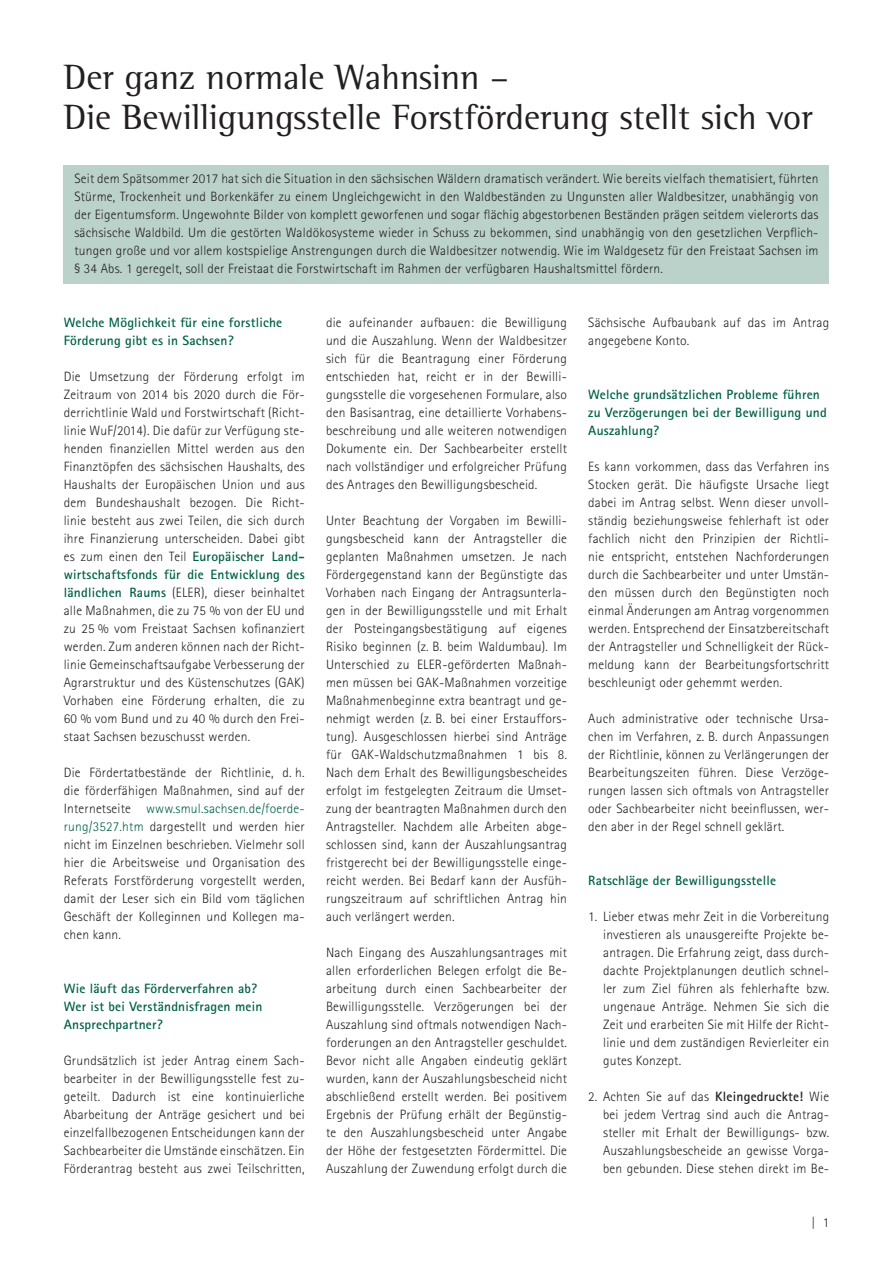
<style>
.page{position:relative;width:893px;height:1263px;background:#fff}
.page>*{position:absolute;margin:0;border:0;box-sizing:border-box;transform-origin:0 0}
.t1{font:36px/40.5px "Rotis Semi Serif Std";color:#231f20}
.t2{font:300 13.5px/18px "Rotis Sans Serif Std";letter-spacing:.015em;color:#231f20;text-align:justify}
.t3{font:700 13.5px/18px "Rotis Sans Serif Std";letter-spacing:.015em;color:#006047}
.s1{font-weight:700;color:#006047}
.s2{color:#006047}
.s3{font-weight:700}
</style>
<div class="page">
<div style="left:64px;top:165px;width:765px;height:119px;background:#bbd2ca"></div>
<h1 class="t1" style="left:64px;top:57px;width:751px">Der ganz normale Wahnsinn –<br>Die Bewilligungsstelle Forstförderung stellt sich vor</h1>
<p class="t2" style="left:74px;top:170px;width:746px">Seit dem Spätsommer 2017 hat sich die Situation in den sächsischen Wäldern dramatisch verändert. Wie bereits vielfach thematisiert, führten Stürme, Trockenheit und Borkenkäfer zu einem Ungleichgewicht in den Waldbeständen zu Ungunsten aller Waldbesitzer, unabhängig von der Eigentumsform. Ungewohnte Bilder von komplett geworfenen und sogar flächig abgestorbenen Beständen prägen seitdem vielerorts das sächsische Waldbild. Um die gestörten Waldökosysteme wieder in Schuss zu bekommen, sind unabhängig von den gesetzlichen Verpflich&shy;tungen große und vor allem kostspielige Anstrengungen durch die Waldbesitzer notwendig. Wie im Waldgesetz für den Freistaat Sachsen im § 34 Abs. 1 geregelt, soll der Freistaat die Forstwirtschaft im Rahmen der verfügbaren Haushaltsmittel fördern.</p>
<p class="t3" style="left:64px;top:313px;width:220px">Welche Möglichkeit für eine forstliche<br>Förderung gibt es in Sachsen?</p>
<p class="t2" style="left:64px;top:368px;width:242px">Die Umsetzung der Förderung erfolgt im Zeitraum von 2014 bis 2020 durch die För&shy;derrichtlinie Wald und Forstwirtschaft (Richt&shy;linie WuF/2014). Die dafür zur Verfügung ste&shy;henden finanziellen Mittel werden aus den Finanztöpfen des sächsischen Haushalts, des Haushalts der Europäischen Union und aus dem Bundeshaushalt bezogen. Die Richt&shy;linie besteht aus zwei Teilen, die sich durch ihre Finanzierung unterscheiden. Dabei gibt es zum einen den Teil <span class="s1">Europäischer Land&shy;wirtschaftsfonds für die Entwicklung des ländlichen Raums</span> (ELER), dieser beinhaltet alle Maßnahmen, die zu 75 % von der EU und zu 25 % vom Freistaat Sachsen kofinanziert werden. Zum anderen können nach der Richt&shy;linie Gemeinschaftsaufgabe Verbesserung der Agrarstruktur und des Küstenschutzes (GAK)<br>Vorhaben eine Förderung erhalten, die zu 60 % vom Bund und zu 40 % durch den Frei&shy;staat Sachsen bezuschusst werden.</p>
<p class="t2" style="left:64px;top:764px;width:242px">Die Fördertatbestände der Richtlinie, d. h. die förderfähigen Maßnahmen, sind auf der Internetseite <span class="s2">www.smul.sachsen.de/foerde&shy;rung/3527.htm</span> dargestellt und werden hier nicht im Einzelnen beschrieben. Vielmehr soll hier die Arbeitsweise und Organisation des Referats Forstförderung vorgestellt werden, damit der Leser sich ein Bild vom täglichen Geschäft der Kolleginnen und Kollegen ma&shy;chen kann.</p>
<p class="t3" style="left:64px;top:979px;width:200px">Wie läuft das Förderverfahren ab?<br>Wer ist bei Verständnisfragen mein<br>Ansprechpartner?</p>
<p class="t2" style="left:64px;top:1051px;width:242px">Grundsätzlich ist jeder Antrag einem Sach&shy;bearbeiter in der Bewilligungsstelle fest zu&shy;geteilt. Dadurch ist eine kontinuierliche Abarbeitung der Anträge gesichert und bei einzelfallbezogenen Entscheidungen kann der Sachbearbeiter die Umstände einschätzen. Ein Förderantrag besteht aus zwei Teilschritten,</p>
<p class="t2" style="left:326px;top:313px;width:242px">die aufeinander aufbauen: die Bewilligung und die Auszahlung. Wenn der Waldbesitzer sich für die Beantragung einer Förderung entschieden hat, reicht er in der Bewilli&shy;gungsstelle die vorgesehenen Formulare, also den Basisantrag, eine detaillierte Vorhabens&shy;beschreibung und alle weiteren notwendigen Dokumente ein. Der Sachbearbeiter erstellt nach vollständiger und erfolgreicher Prüfung des Antrages den Bewilligungsbescheid.</p>
<p class="t2" style="left:326px;top:511px;width:242px">Unter Beachtung der Vorgaben im Bewilli&shy;gungsbescheid kann der Antragsteller die geplanten Maßnahmen umsetzen. Je nach Fördergegenstand kann der Begünstigte das Vorhaben nach Eingang der Antragsunterla&shy;gen in der Bewilligungsstelle und mit Erhalt der Posteingangsbestätigung auf eigenes Risiko beginnen (z. B. beim Waldumbau). Im Unterschied zu ELER-geförderten Maßnah&shy;men müssen bei GAK-Maßnahmen vorzeitige Maßnahmenbeginne extra beantragt und ge&shy;nehmigt werden (z. B. bei einer Erstauffors&shy;tung). Ausgeschlossen hierbei sind Anträge für GAK-Waldschutzmaßnahmen 1 bis 8.<br>Nach dem Erhalt des Bewilligungsbescheides erfolgt im festgelegten Zeitraum die Umset&shy;zung der beantragten Maßnahmen durch den Antragsteller. Nachdem alle Arbeiten abge&shy;schlossen sind, kann der Auszahlungsantrag fristgerecht bei der Bewilligungsstelle einge&shy;reicht werden. Bei Bedarf kann der Ausfüh&shy;rungszeitraum auf schriftlichen Antrag hin auch verlängert werden.</p>
<p class="t2" style="left:326px;top:943px;width:242px">Nach Eingang des Auszahlungsantrages mit allen erforderlichen Belegen erfolgt die Be&shy;arbeitung durch einen Sachbearbeiter der Bewilligungsstelle. Verzögerungen bei der Auszahlung sind oftmals notwendigen Nach&shy;forderungen an den Antragsteller geschuldet.<br>Bevor nicht alle Angaben eindeutig geklärt wurden, kann der Auszahlungsbescheid nicht abschließend erstellt werden. Bei positivem Ergebnis der Prüfung erhält der Begünstig&shy;te den Auszahlungsbescheid unter Angabe der Höhe der festgesetzten Fördermittel. Die Auszahlung der Zuwendung erfolgt durch die</p>
<p class="t2" style="left:588px;top:313px;width:242px">Sächsische Aufbaubank auf das im Antrag angegebene Konto.</p>
<p class="t3" style="left:588px;top:385px;width:240px">Welche grundsätzlichen Probleme führen zu Verzögerungen bei der Bewilligung und<br>Auszahlung?</p>
<p class="t2" style="left:588px;top:457px;width:242px">Es kann vorkommen, dass das Verfahren ins Stocken gerät. Die häufigste Ursache liegt dabei im Antrag selbst. Wenn dieser unvoll&shy;ständig beziehungsweise fehlerhaft ist oder fachlich nicht den Prinzipien der Richtli&shy;nie entspricht, entstehen Nachforderungen durch die Sachbearbeiter und unter Umstän&shy;den müssen durch den Begünstigten noch einmal Änderungen am Antrag vorgenommen werden. Entsprechend der Einsatzbereitschaft der Antragsteller und Schnelligkeit der Rück&shy;meldung kann der Bearbeitungsfortschritt beschleunigt oder gehemmt werden.</p>
<p class="t2" style="left:588px;top:709px;width:242px">Auch administrative oder technische Ursa&shy;chen im Verfahren, z. B. durch Anpassungen der Richtlinie, können zu Verlängerungen der Bearbeitungszeiten führen. Diese Verzöge&shy;rungen lassen sich oftmals von Antragsteller oder Sachbearbeiter nicht beeinflussen, wer&shy;den aber in der Regel schnell geklärt.</p>
<p class="t3" style="left:588px;top:871px;width:189px">Ratschläge der Bewilligungsstelle</p>
<p class="t2" style="left:603px;top:907px;width:228px;text-indent:-15px">1. Lieber etwas mehr Zeit in die Vorbereitung investieren als unausgereifte Projekte be&shy;antragen. Die Erfahrung zeigt, dass durch&shy;dachte Projektplanungen deutlich schnel&shy;ler zum Ziel führen als fehlerhafte bzw. ungenaue Anträge. Nehmen Sie sich die Zeit und erarbeiten Sie mit Hilfe der Richt&shy;linie und dem zuständigen Revierleiter ein gutes Konzept.</p>
<p class="t2" style="left:603px;top:1087px;width:228px;text-indent:-15px">2. Achten Sie auf das <span class="s3">Kleingedruckte!</span> Wie bei jedem Vertrag sind auch die Antrag&shy;steller mit Erhalt der Bewilligungs- bzw.<br>Auszahlungsbescheide an gewisse Vorga&shy;ben gebunden. Diese stehen direkt im Be-</p>
<p class="t2" style="left:811px;top:1213px;width:20px">| 1</p>
</div>
